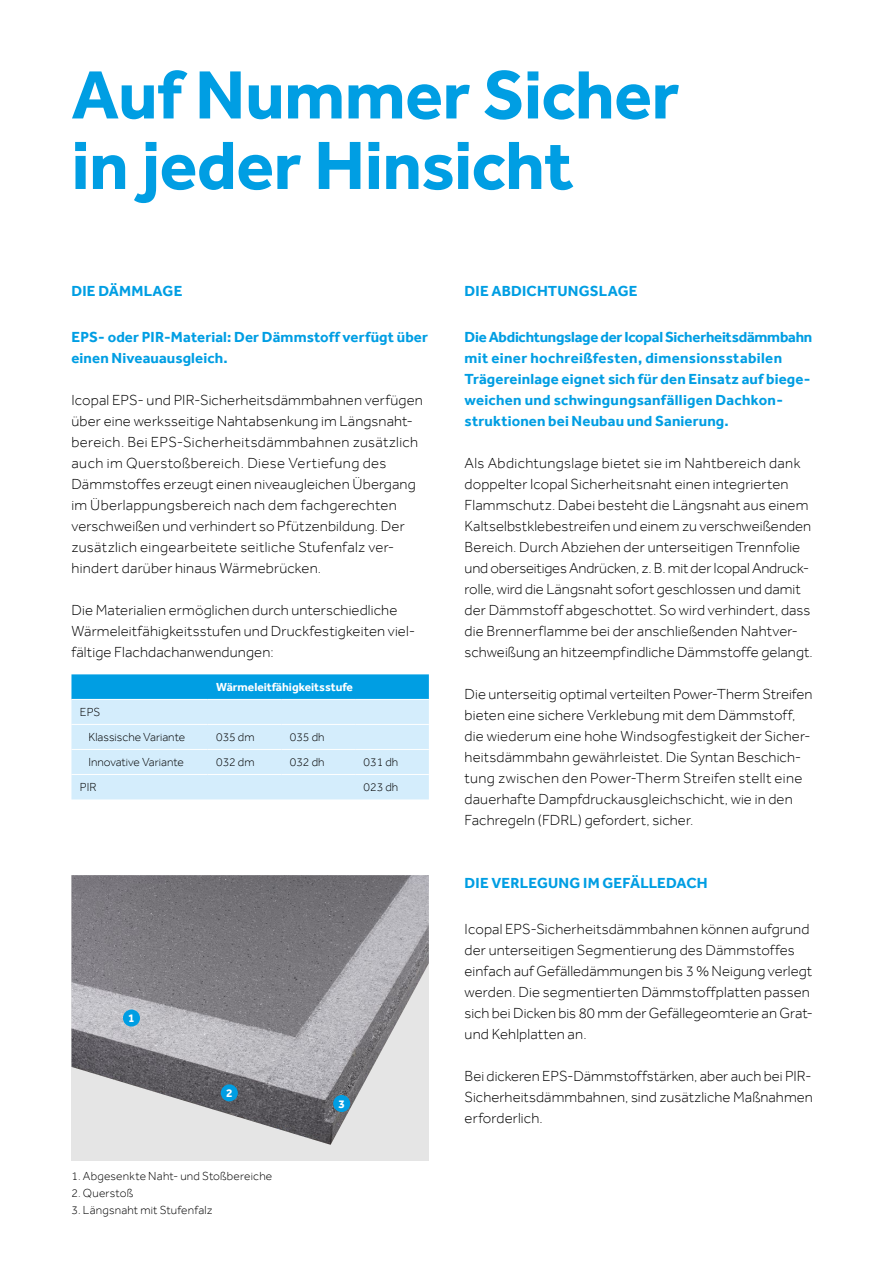
<style>
.page{position:relative;width:885px;height:1263px;background:#fff}
.page>*{position:absolute;margin:0;border:0;box-sizing:border-box;transform-origin:0 0}
.t1{font:700 70.5px/70.5px "Effra";letter-spacing:-.01em;color:#009ee3}
.t2{font:300 15px/21px "Effra";letter-spacing:.01em;color:#000}
.t3{font:700 15px/21px "Effra";letter-spacing:.01em;color:#009ee3}
.t4{font:300 12px/25px "Effra";color:#000}
.t5{font:700 12px "Effra";color:#fff}
</style>
<div class="page">
<div style="left:71px;top:875px;width:358px;height:286px;background:#e5e5e5"></div>
<img style="left:71px;top:875px;width:358px;height:270px">
<svg style="left:71px;top:674px;width:358px;height:125px;background:#a9ddf6"></svg>
<hr style="left:71px;top:699px;width:136px;height:1px;background:#fff">
<hr style="left:207px;top:699px;width:74px;height:1px;background:#fff">
<hr style="left:281px;top:699px;width:74px;height:1px;background:#fff">
<hr style="left:355px;top:699px;width:74px;height:1px;background:#fff">
<hr style="left:71px;top:724px;width:136px;height:1px;background:#fff">
<hr style="left:207px;top:724px;width:74px;height:1px;background:#fff">
<hr style="left:281px;top:724px;width:74px;height:1px;background:#fff">
<hr style="left:355px;top:724px;width:74px;height:1px;background:#fff">
<hr style="left:71px;top:749px;width:136px;height:1px;background:#fff">
<hr style="left:207px;top:749px;width:74px;height:1px;background:#fff">
<hr style="left:281px;top:749px;width:74px;height:1px;background:#fff">
<hr style="left:355px;top:749px;width:74px;height:1px;background:#fff">
<hr style="left:71px;top:774px;width:136px;height:1px;background:#fff">
<hr style="left:207px;top:774px;width:74px;height:1px;background:#fff">
<hr style="left:281px;top:774px;width:74px;height:1px;background:#fff">
<hr style="left:355px;top:774px;width:74px;height:1px;background:#fff">
<div style="left:333px;top:1095px;width:17px;height:17px;background:#009ee3;border-radius:50%"></div>
<div style="left:221px;top:1084px;width:17px;height:17px;background:#009ee3;border-radius:50%"></div>
<div style="left:123px;top:1009px;width:17px;height:17px;background:#009ee3;border-radius:50%"></div>
<h1 class="t1" style="left:71px;top:59px;width:609px">Auf Nummer Sicher in jeder Hinsicht</h1>
<p class="t3" style="left:71px;top:280px;width:112px">DIE DÄMMLAGE</p>
<p class="t3" style="left:71px;top:326px;width:358px">EPS- oder PIR-Material: Der Dämmstoff verfügt über einen Niveauausgleich.</p>
<p class="t2" style="left:71px;top:389px;width:353px">Icopal EPS- und PIR-Sicherheitsdämmbahnen verfügen über eine werksseitige Nahtabsenkung im Längsnaht&shy;bereich. Bei EPS-Sicherheitsdämmbahnen zusätzlich auch im Querstoßbereich. Diese Vertiefung des Dämmstoffes erzeugt einen niveaugleichen Übergang im Überlappungsbereich nach dem fachgerechten verschweißen und verhindert so Pfützenbildung. Der zusätzlich eingearbeitete seitliche Stufenfalz ver&shy;hindert darüber hinaus Wärmebrücken.</p>
<p class="t2" style="left:71px;top:599px;width:345px">Die Materialien ermöglichen durch unterschiedliche<br>Wärmeleitfähigkeitsstufen und Druckfestigkeiten viel&shy;fältige Flachdachanwendungen:</p>
<p class="t4" style="left:88px;top:699px;width:98px;text-indent:-9px">EPS<br>Klassische Variante</p>
<p class="t5" style="left:216px;top:680px;width:138px">Wärmeleitfähigkeitsstufe</p>
<p class="t4" style="left:216px;top:724px;width:40px">035 dm</p>
<p class="t4" style="left:290px;top:724px;width:36px">035 dh</p>
<p class="t4" style="left:88px;top:749px;width:97px">Innovative Variante</p>
<p class="t4" style="left:216px;top:749px;width:40px">032 dm</p>
<p class="t4" style="left:290px;top:749px;width:36px">032 dh</p>
<p class="t4" style="left:363px;top:749px;width:36px">031 dh</p>
<p class="t4" style="left:80px;top:774px;width:18px">PIR</p>
<p class="t4" style="left:363px;top:774px;width:36px">023 dh</p>
<p class="t5" style="left:128px;top:1011px;width:8px">1</p>
<p class="t5" style="left:226px;top:1086px;width:8px">2</p>
<p class="t4" style="left:71px;top:1163px;width:202px">1. Abgesenkte Naht- und Stoßbereiche</p>
<p class="t4" style="left:71px;top:1180px;width:63px">2. Querstoß</p>
<p class="t4" style="left:71px;top:1198px;width:143px">3. Längsnaht mit Stufenfalz</p>
<p class="t5" style="left:338px;top:1096px;width:8px">3</p>
<p class="t3" style="left:464px;top:280px;width:174px">DIE ABDICHTUNGSLAGE</p>
<p class="t3" style="left:464px;top:326px;width:349px">Die Abdichtungslage der Icopal Sicherheitsdämmbahn mit einer hochreißfesten, dimensionsstabilen Trägereinlage eignet sich für den Einsatz auf biege&shy;weichen und schwingungsanfälligen Dachkon&shy;struktionen bei Neubau und Sanierung.</p>
<p class="t2" style="left:464px;top:452px;width:350px">Als Abdichtungslage bietet sie im Nahtbereich dank doppelter Icopal Sicherheitsnaht einen integrierten Flammschutz. Dabei besteht die Längsnaht aus einem Kaltselbstklebestreifen und einem zu verschweißenden Bereich. Durch Abziehen der unterseitigen Trennfolie und oberseitiges Andrücken, z. B. mit der Icopal Andruck&shy;rolle, wird die Längsnaht sofort geschlossen und damit der Dämmstoff abgeschottet. So wird verhindert, dass die Brennerflamme bei der anschließenden Nahtver&shy;schweißung an hitzeempfindliche Dämmstoffe gelangt.</p>
<p class="t2" style="left:464px;top:683px;width:349px">Die unterseitig optimal verteilten Power-Therm Streifen bieten eine sichere Verklebung mit dem Dämmstoff, die wiederum eine hohe Windsogfestigkeit der Sicher&shy;heitsdämmbahn gewährleistet. Die Syntan Beschich&shy;tung zwischen den Power-Therm Streifen stellt eine dauerhafte Dampfdruckausgleichschicht, wie in den Fachregeln (FDRL) gefordert, sicher.</p>
<p class="t3" style="left:464px;top:872px;width:244px">DIE VERLEGUNG IM GEFÄLLEDACH</p>
<p class="t2" style="left:464px;top:919px;width:350px">Icopal EPS-Sicherheitsdämmbahnen können aufgrund der unterseitigen Segmentierung des Dämmstoffes einfach auf Gefälledämmungen bis 3 % Neigung verlegt werden. Die segmentierten Dämmstoffplatten passen sich bei Dicken bis 80 mm der Gefällegeomterie an Grat&shy;und Kehlplatten an.</p>
<p class="t2" style="left:464px;top:1066px;width:350px;text-align:justify">Bei dickeren EPS-Dämmstoffstärken, aber auch bei PIR-Sicherheitsdämmbahnen, sind zusätzliche Maßnahmen erforderlich.</p>
</div>
